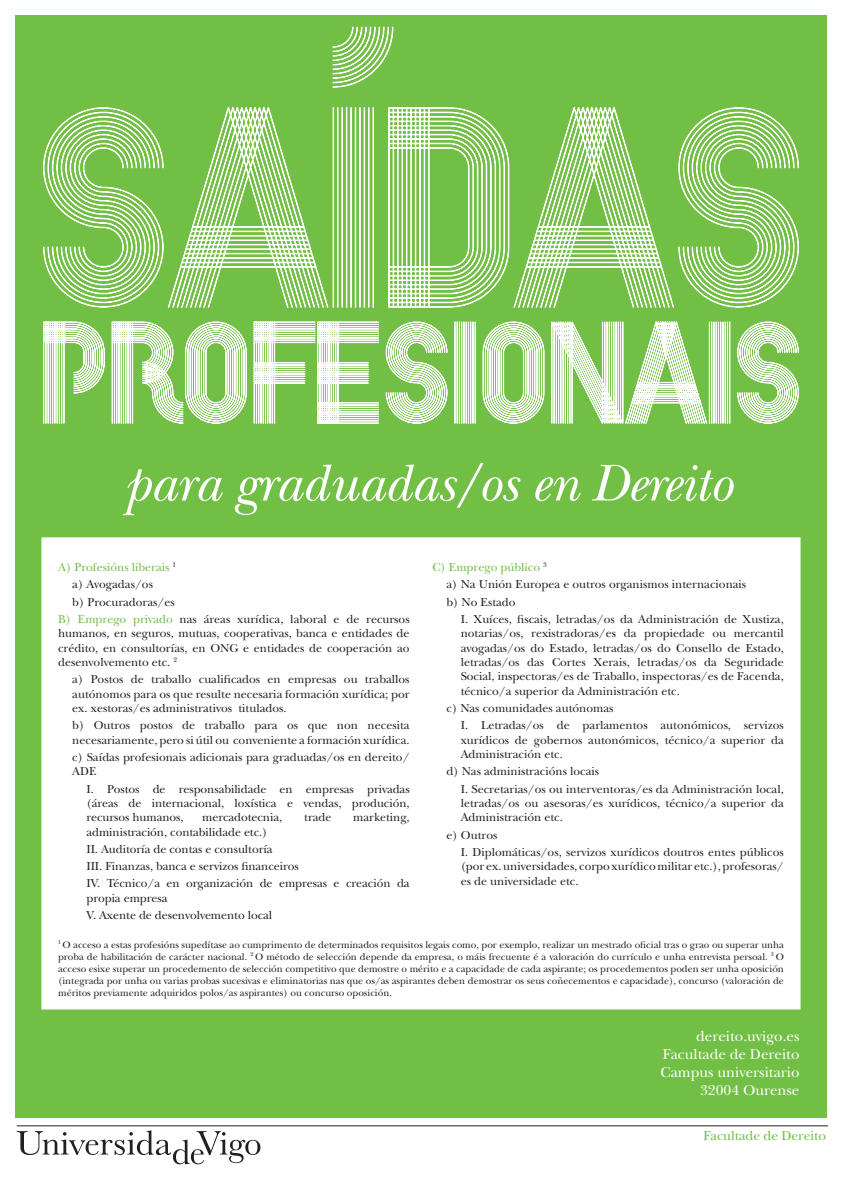
<style>
.page{position:relative;width:842px;height:1191px;background:#fff}
.page>*{position:absolute;margin:0;border:0;box-sizing:border-box;transform-origin:0 0}
.t1{font:italic 54px "New Baskerville Std";letter-spacing:-.01em;color:#fff}
.Estilo_de_párrafo_1{font:15px "New Baskerville Std";color:#fff}
.t2{font:13.6px "New Baskerville Std";letter-spacing:-.005em;color:#71bf44}
.Estilo_de_párrafo_1-2{font:12px/14.4px "New Baskerville Std";color:#231f20;text-align:justify}
.Estilo_de_párrafo_1-3{font:12px "New Baskerville Std";color:#71bf44}
.Estilo_de_párrafo_1-4{font:10px/12px "New Baskerville Std";color:#231f20;text-align:justify}
.s1{color:#71bf44}
</style>
<div class="page">
<hr style="left:17px;top:1125px;width:811px;height:1px;background:#231f20">
<svg style="left:17px;top:1130px;width:243px;height:34px"></svg>
<div style="left:15px;top:16px;width:812px;height:1102px;background:#71bf44"></div>
<div style="left:41px;top:537px;width:759px;height:472px;background:#fff;border:1px solid #fff"></div>
<svg style="left:43px;top:321px;width:756px;height:103px"></svg>
<svg style="left:43px;top:26px;width:756px;height:282px"></svg>
<p class="t1" style="left:124px;top:451px;width:609px">para graduadas/os en Dereito</p>
<p class="Estilo_de_párrafo_1-3" style="left:58px;top:560px;width:120px">A) Profesións liberais <sup>1</sup></p>
<p class="Estilo_de_párrafo_1-2" style="left:72px;top:577px;width:82px">a) Avogadas/os</p>
<p class="Estilo_de_párrafo_1-2" style="left:72px;top:594px;width:104px">b) Procuradoras/es</p>
<p class="Estilo_de_párrafo_1-2" style="left:58px;top:612px;width:353px"><span class="s1">B) Emprego privado</span> nas áreas xurídica, laboral e de recursos humanos, en seguros, mutuas, cooperativas, banca e entidades de crédito, en consultorías, en ONG e entidades de cooperación ao desenvolvemento etc. <sup>2</sup></p>
<p class="Estilo_de_párrafo_1-2" style="left:72px;top:672px;width:339px">a) Postos de traballo cualificados en empresas ou traballos autónomos para os que resulte necesaria formación xurídica; por ex. xestoras/es administrativos titulados.</p>
<p class="Estilo_de_párrafo_1-2" style="left:72px;top:718px;width:339px">b) Outros postos de traballo para os que non necesita necesariamente, pero si útil ou conveniente a formación xurídica.</p>
<p class="Estilo_de_párrafo_1-2" style="left:72px;top:750px;width:339px">c) Saídas profesionais adicionais para graduadas/os en dereito/<br>ADE</p>
<p class="Estilo_de_párrafo_1-2" style="left:86px;top:781px;width:325px">I. Postos de responsabilidade en empresas privadas (áreas de internacional, loxística e vendas, produción, recursos humanos,</p>
<p class="Estilo_de_párrafo_1-2" style="left:202px;top:810px;width:82px">mercadotecnia,</p>
<p class="Estilo_de_párrafo_1-2" style="left:304px;top:810px;width:29px">trade</p>
<p class="Estilo_de_párrafo_1-2" style="left:353px;top:810px;width:58px">marketing,</p>
<p class="Estilo_de_párrafo_1-2" style="left:86px;top:824px;width:183px">administración, contabilidade etc.)</p>
<p class="Estilo_de_párrafo_1-2" style="left:86px;top:842px;width:188px">II. Auditoría de contas e consultoría</p>
<p class="Estilo_de_párrafo_1-2" style="left:86px;top:859px;width:214px">III. Finanzas, banca e servizos financeiros</p>
<p class="Estilo_de_párrafo_1-2" style="left:86px;top:876px;width:325px">IV. Técnico/a en organización de empresas e creación da propia empresa</p>
<p class="Estilo_de_párrafo_1-2" style="left:86px;top:908px;width:187px">V. Axente de desenvolvemento local</p>
<p class="Estilo_de_párrafo_1-3" style="left:432px;top:560px;width:116px">C) Emprego público <sup>3</sup></p>
<p class="Estilo_de_párrafo_1-2" style="left:446px;top:577px;width:301px">a) Na Unión Europea e outros organismos internacionais</p>
<p class="Estilo_de_párrafo_1-2" style="left:446px;top:594px;width:71px">b) No Estado</p>
<p class="Estilo_de_párrafo_1-2" style="left:461px;top:612px;width:325px">I. Xuíces, fiscais, letradas/os da Administración de Xustiza, notarias/os, rexistradoras/es da propiedade ou mercantil avogadas/os do Estado, letradas/os do Consello de Estado, letradas/os das Cortes Xerais, letradas/os da Seguridade Social, inspectoras/es de Traballo, inspectoras/es de Facenda, técnico/a superior da Administración etc.</p>
<p class="Estilo_de_párrafo_1-2" style="left:446px;top:701px;width:169px">c) Nas comunidades autónomas</p>
<p class="Estilo_de_párrafo_1-2" style="left:461px;top:718px;width:325px">I. Letradas/os de parlamentos autonómicos, servizos xurídicos de gobernos autonómicos, técnico/a superior da Administración etc.</p>
<p class="Estilo_de_párrafo_1-2" style="left:446px;top:764px;width:154px">d) Nas administracións locais</p>
<p class="Estilo_de_párrafo_1-2" style="left:461px;top:781px;width:325px">I. Secretarias/os ou interventoras/es da Administración local, letradas/os ou asesoras/es xurídicos, técnico/a superior da Administración etc.</p>
<p class="Estilo_de_párrafo_1-2" style="left:446px;top:827px;width:52px">e) Outros</p>
<p class="Estilo_de_párrafo_1-2" style="left:461px;top:845px;width:325px">I. Diplomáticas/os, servizos xurídicos doutros entes públicos (por ex. universidades, corpo xurídico militar etc.), profesoras/ es de universidade etc.</p>
<p class="Estilo_de_párrafo_1-4" style="left:58px;top:938px;width:727px"><sup>1</sup> O acceso a estas profesións supedítase ao cumprimento de determinados requisitos legais como, por exemplo, realizar un mestrado oficial tras o grao ou superar unha proba de habilitación de carácter nacional. <sup>2</sup> O método de selección depende da empresa, o máis frecuente é a valoración do currículo e unha entrevista persoal. <sup>3</sup> O acceso esixe superar un procedemento de selección competitivo que demostre o mérito e a capacidade de cada aspirante; os procedementos poden ser unha oposición (integrada por unha ou varias probas sucesivas e eliminatorias nas que os/as aspirantes deben demostrar os seus coñecementos e capacidade), concurso (valoración de méritos previamente adquiridos polos/as aspirantes) ou concurso oposición.</p>
<p class="Estilo_de_párrafo_1" style="left:696px;top:1027px;width:105px">dereito.uvigo.es</p>
<p class="Estilo_de_párrafo_1" style="left:663px;top:1045px;width:138px">Facultade de Dereito</p>
<p class="Estilo_de_párrafo_1" style="left:660px;top:1063px;width:140px">Campus universitario</p>
<p class="Estilo_de_párrafo_1" style="left:700px;top:1081px;width:101px">32004 Ourense</p>
<p class="t2" style="left:703px;top:1127px;width:124px">Facultade de Dereito</p>
</div>
